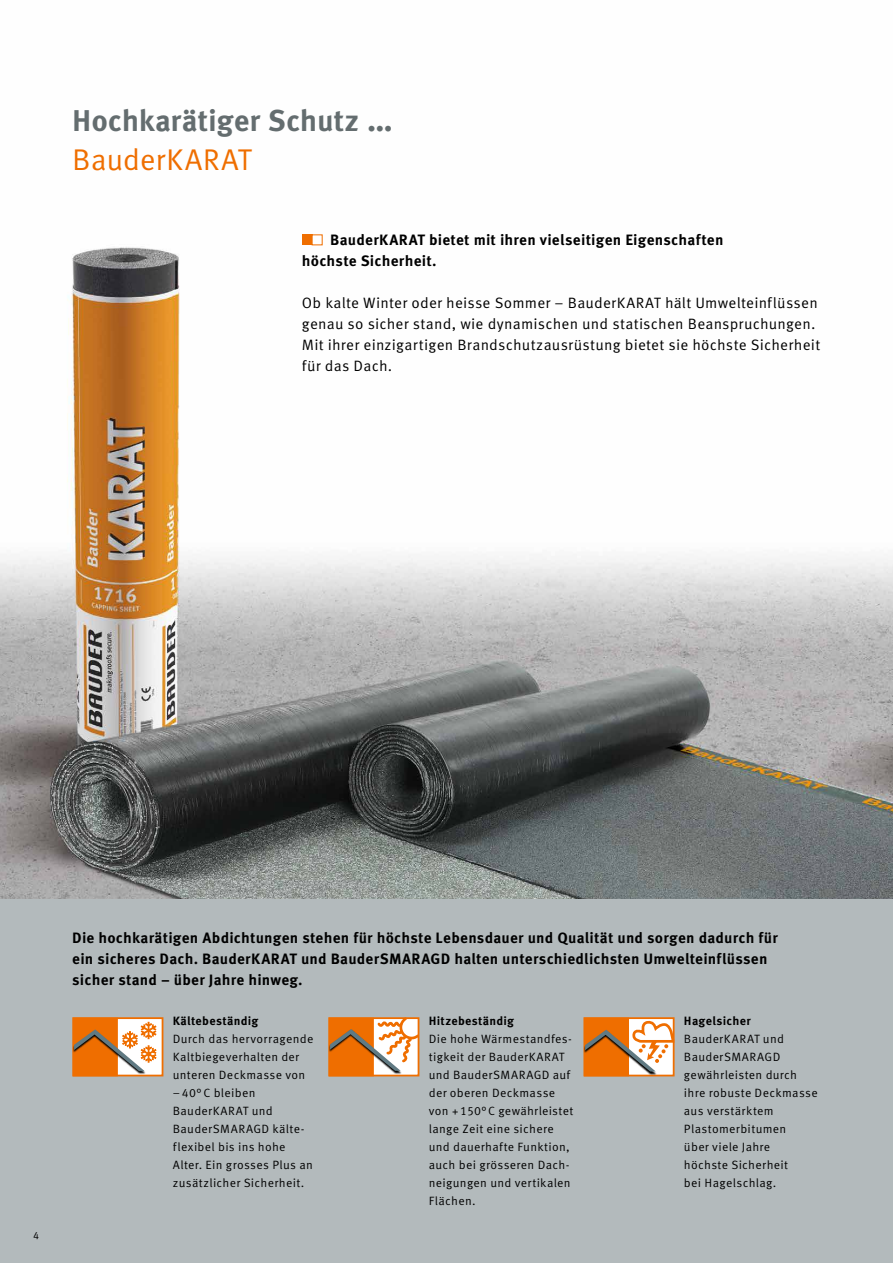
<style>
.page{position:relative;width:893px;height:1263px;background:#fff}
.page>*{position:absolute;margin:0;border:0;box-sizing:border-box;transform-origin:0 0}
.t1{font:700 30px/39px "Meta Correspondence Pro";letter-spacing:-.005em;color:#646d6f}
.t2{font:700 15px/21px "Meta Correspondence Pro";letter-spacing:.01em;color:#000}
.t3{font:15px/21px "Meta Correspondence Pro";letter-spacing:.01em;color:#000}
.t4{font:12px/18px "Meta Correspondence Pro";letter-spacing:.025em;color:#000}
.t5{font:700 12px "Meta Correspondence Pro";letter-spacing:.025em;color:#000}
.t6{font:10.5px "Meta Correspondence Pro";color:#000}
.s1{font-size:33px}
.s2{font-weight:400;color:#ef6e00}
</style>
<div class="page">
<img style="left:0;top:234px;width:893px;height:665px">
<div style="left:0;top:899px;width:893px;height:364px;background:#b3babc"></div>
<div style="left:302px;top:235px;width:10px;height:10px;background:#ef6e00"></div>
<svg style="left:311px;top:234px;width:12px;height:11px"></svg>
<div style="left:73px;top:1018px;width:90px;height:57px;background:#fff"></div>
<div style="left:72px;top:1017px;width:91px;height:59px;border:2px solid #ef6e00"></div>
<div style="left:73px;top:1018px;width:45px;height:58px;border:2px solid #ef6e00"></div>
<img style="left:72px;top:1029px;width:75px;height:46px">
<svg style="left:74px;top:1021px;width:83px;height:50px"></svg>
<div style="left:328px;top:1017px;width:91px;height:59px;border:2px solid #ef6e00"></div>
<div style="left:329px;top:1018px;width:45px;height:58px;border:2px solid #ef6e00"></div>
<img style="left:328px;top:1029px;width:75px;height:45px">
<svg style="left:330px;top:1017px;width:90px;height:54px"></svg>
<div style="left:583px;top:1017px;width:92px;height:59px;border:2px solid #ef6e00"></div>
<div style="left:584px;top:1018px;width:45px;height:58px;border:2px solid #ef6e00"></div>
<img style="left:583px;top:1029px;width:75px;height:46px">
<svg style="left:585px;top:1019px;width:90px;height:52px"></svg>
<h1 class="t1" style="left:72px;top:99px;width:322px">Hochkarätiger Schutz <span class="s1">…<br></span><span class="s2">BauderKARAT</span></h1>
<p class="t2" style="left:302px;top:229px;width:423px;text-indent:28px">BauderKARAT bietet mit ihren vielseitigen Eigenschaften höchste Sicherheit.</p>
<p class="t3" style="left:302px;top:292px;width:520px">Ob kalte Winter oder heisse Sommer – BauderKARAT hält Umwelteinflüssen genau so sicher stand, wie dynamischen und statischen Beanspruchungen.<br>Mit ihrer einzigartigen Brandschutzausrüstung bietet sie höchste Sicherheit für das Dach.</p>
<p class="t6" style="left:33px;top:1228px;width:8px">4</p>
<p class="t2" style="left:72px;top:926px;width:707px">Die hochkarätigen Abdichtungen stehen für höchste Lebensdauer und Qualität und sorgen dadurch für ein sicheres Dach. BauderKARAT und BauderSMARAGD halten unterschiedlichsten Umwelteinflüssen sicher stand – über Jahre hinweg.</p>
<p class="t5" style="left:173px;top:1012px;width:87px">Kältebeständig</p>
<p class="t4" style="left:173px;top:1029px;width:142px">Durch das hervorragende<br>Kaltbiegeverhalten der unteren Deckmasse von –40°C bleiben<br>BauderKARAT und<br>BauderSMARAGD kälte&shy;flexibel bis ins hohe<br>Alter. Ein grosses Plus an zusätzlicher Sicherheit.</p>
<p class="t5" style="left:429px;top:1012px;width:87px">Hitzebeständig</p>
<p class="t4" style="left:429px;top:1029px;width:146px">Die hohe Wärmestandfes&shy;tigkeit der BauderKARAT und BauderSMARAGD auf der oberen Deckmasse von +150°C gewährleistet lange Zeit eine sichere und dauerhafte Funktion, auch bei grösseren Dach&shy;neigungen und vertikalen<br>Flächen.</p>
<p class="t5" style="left:684px;top:1012px;width:68px">Hagelsicher</p>
<p class="t4" style="left:684px;top:1029px;width:135px">BauderKARAT und<br>BauderSMARAGD gewährleisten durch ihre robuste Deckmasse aus verstärktem<br>Plastomerbitumen<br>über viele Jahre<br>höchste Sicherheit<br>bei Hagelschlag.</p>
</div>
